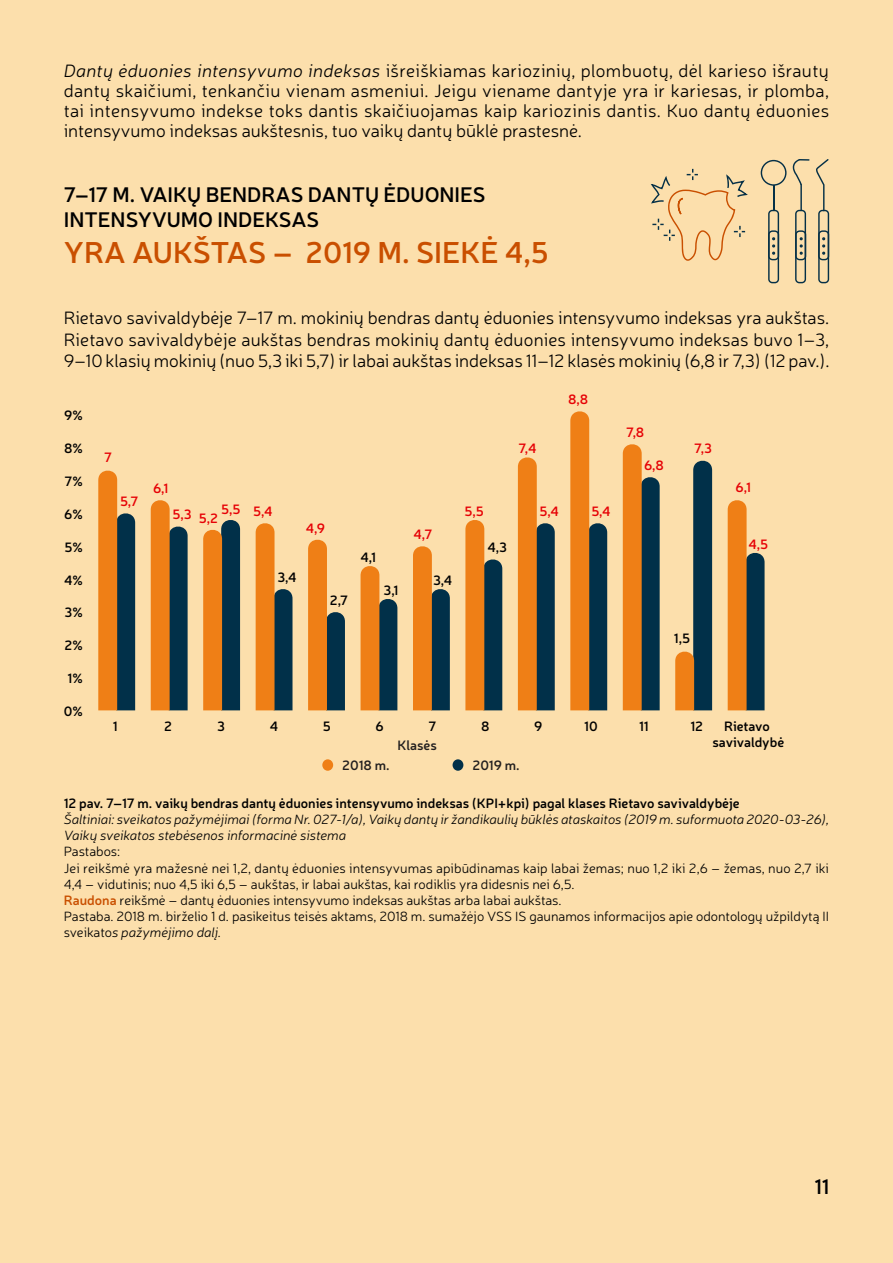
<style>
.page{position:relative;width:893px;height:1263px;background:#fcdfac}
.page>*{position:absolute;margin:0;border:0;box-sizing:border-box;transform-origin:0 0}
.t1{font:600 30px "Neris";color:#c94f00}
.t2{font:600 21px/25.2px "Neris";color:#000}
.t3{font:300 18px/19.8px "Neris";color:#000;text-align:justify}
.t4{font:300 13.5px/16.2px "Neris";color:#000}
.t5{font:600 13.5px/16.2px "Neris";color:#000;text-align:center}
.t6{font:italic 300 13.5px/16.2px "Neris";color:#000}
.t7{font:600 13.5px "Neris";color:#e60005}
.t8{font:600 13.5px "Neris";color:#221f1f}
.s1{font-style:italic}
.s2{font-weight:600;color:#c94f00}
</style>
<div class="page">
<svg style="left:98px;top:470px;width:37px;height:240px;background:#936a39"></svg>
<svg style="left:151px;top:500px;width:37px;height:210px;background:#8b6537"></svg>
<svg style="left:203px;top:520px;width:37px;height:190px;background:#7c5c34"></svg>
<svg style="left:256px;top:523px;width:36px;height:187px"></svg>
<svg style="left:308px;top:539px;width:37px;height:171px"></svg>
<svg style="left:361px;top:566px;width:36px;height:144px;background:#986d3b"></svg>
<svg style="left:413px;top:546px;width:37px;height:164px;background:#9c703d"></svg>
<svg style="left:465px;top:520px;width:37px;height:190px;background:#976c3b"></svg>
<svg style="left:518px;top:457px;width:37px;height:253px;background:#9c703d"></svg>
<svg style="left:570px;top:411px;width:37px;height:299px"></svg>
<svg style="left:623px;top:444px;width:37px;height:266px;background:#8b6437"></svg>
<svg style="left:675px;top:460px;width:37px;height:250px"></svg>
<svg style="left:728px;top:500px;width:37px;height:210px;background:#9b703d"></svg>
<div style="left:453px;top:759px;width:10px;height:12px;background:#013049;border-radius:50%"></div>
<div style="left:322px;top:759px;width:11px;height:12px;background:#ef7f16;border-radius:50%"></div>
<svg style="left:761px;top:160px;width:25px;height:123px"></svg>
<svg style="left:816px;top:159px;width:13px;height:124px"></svg>
<svg style="left:793px;top:159px;width:16px;height:124px"></svg>
<svg style="left:651px;top:169px;width:97px;height:92px"></svg>
<p class="t3" style="left:64px;top:61px;width:767px"><span class="s1">Dantų ėduonies intensyvumo indeksas</span> išreiškiamas kariozinių, plombuotų, dėl karieso išrautų dantų skaičiumi, tenkančiu vienam asmeniui. Jeigu viename dantyje yra ir kariesas, ir plomba, tai intensyvumo indekse toks dantis skaičiuojamas kaip kariozinis dantis. Kuo dantų ėduonies intensyvumo indeksas aukštesnis, tuo vaikų dantų būklė prastesnė.</p>
<p class="t2" style="left:64px;top:181px;width:423px">7–17 M. VAIKŲ BENDRAS DANTŲ ĖDUONIES<br>INTENSYVUMO INDEKSAS</p>
<h1 class="t1" style="left:64px;top:232px;width:486px">YRA AUKŠTAS – 2019 M. SIEKĖ 4,5</h1>
<p class="t3" style="left:64px;top:306px;width:767px;line-height:21.6px">Rietavo savivaldybėje 7–17 m. mokinių bendras dantų ėduonies intensyvumo indeksas yra aukštas.<br>Rietavo savivaldybėje aukštas bendras mokinių dantų ėduonies intensyvumo indeksas buvo 1–3, 9–10 klasių mokinių (nuo 5,3 iki 5,7) ir labai aukštas indeksas 11–12 klasės mokinių (6,8 ir 7,3) (12 pav.).</p>
<p class="t5" style="left:64px;top:406px;width:20px">9%</p>
<p class="t5" style="left:64px;top:439px;width:20px">8%</p>
<p class="t5" style="left:65px;top:472px;width:20px">7%</p>
<p class="t5" style="left:64px;top:505px;width:20px">6%</p>
<p class="t5" style="left:64px;top:538px;width:20px">5%</p>
<p class="t5" style="left:64px;top:571px;width:20px">4%</p>
<p class="t5" style="left:65px;top:604px;width:20px">3%</p>
<p class="t5" style="left:65px;top:637px;width:20px">2%</p>
<p class="t5" style="left:68px;top:670px;width:17px">1%</p>
<p class="t5" style="left:64px;top:703px;width:21px">0%</p>
<p class="t7" style="left:104px;top:448px;width:9px">7</p>
<p class="t7" style="left:120px;top:492px;width:20px">5,7</p>
<p class="t7" style="left:153px;top:479px;width:17px">6,1</p>
<p class="t7" style="left:173px;top:507px;width:47px">5,3 5,2</p>
<p class="t7" style="left:221px;top:501px;width:53px">5,5 5,4</p>
<p class="t7" style="left:306px;top:519px;width:21px">4,9</p>
<p class="t5" style="left:277px;top:568px;width:21px">3,4</p>
<p class="t5" style="left:330px;top:591px;width:20px">2,7</p>
<p class="t5" style="left:361px;top:549px;width:17px">4,1</p>
<p class="t5" style="left:384px;top:582px;width:16px">3,1</p>
<p class="t7" style="left:518px;top:439px;width:20px">7,4</p>
<p class="t7" style="left:568px;top:390px;width:21px">8,8</p>
<p class="t7" style="left:414px;top:525px;width:20px">4,7</p>
<p class="t5" style="left:433px;top:571px;width:21px">3,4</p>
<p class="t7" style="left:465px;top:502px;width:21px">5,5</p>
<p class="t5" style="left:488px;top:538px;width:21px">4,3</p>
<p class="t7" style="left:540px;top:502px;width:21px">5,4</p>
<p class="t7" style="left:591px;top:502px;width:21px">5,4</p>
<p class="t7" style="left:626px;top:423px;width:20px">7,8</p>
<p class="t7" style="left:644px;top:456px;width:21px">6,8</p>
<p class="t7" style="left:694px;top:439px;width:19px">7,3</p>
<p class="t5" style="left:674px;top:629px;width:18px">1,5</p>
<p class="t7" style="left:736px;top:477px;width:17px">6,1</p>
<p class="t7" style="left:748px;top:535px;width:21px">4,5</p>
<p class="t5" style="left:113px;top:718px;width:6px">1</p>
<p class="t5" style="left:164px;top:718px;width:9px">2</p>
<p class="t5" style="left:217px;top:718px;width:9px">3</p>
<p class="t5" style="left:270px;top:718px;width:10px">4</p>
<p class="t5" style="left:323px;top:718px;width:10px">5</p>
<p class="t5" style="left:375px;top:718px;width:10px">6</p>
<p class="t5" style="left:428px;top:718px;width:9px">7</p>
<p class="t5" style="left:481px;top:718px;width:10px">8</p>
<p class="t5" style="left:534px;top:718px;width:10px">9</p>
<p class="t5" style="left:584px;top:718px;width:15px">10</p>
<p class="t5" style="left:639px;top:718px;width:11px">11</p>
<p class="t5" style="left:690px;top:718px;width:14px">12</p>
<p class="t5" style="left:712px;top:718px;width:73px">Rietavo savivaldybė</p>
<p class="t8" style="left:397px;top:736px;width:41px">Klasės</p>
<p class="t8" style="left:342px;top:756px;width:49px">2018 m.</p>
<p class="t8" style="left:472px;top:756px;width:49px">2019 m.</p>
<p class="t5" style="left:64px;top:794px;width:677px">12 pav. 7–17 m. vaikų bendras dantų ėduonies intensyvumo indeksas (KPI+kpi) pagal klases Rietavo savivaldybėje</p>
<p class="t6" style="left:64px;top:811px;width:767px">Šaltiniai: sveikatos pažymėjimai (forma Nr. 027-1/a), Vaikų dantų ir žandikaulių būklės ataskaitos (2019 m. suformuota 2020-03-26),<br>Vaikų sveikatos stebėsenos informacinė sistema</p>
<p class="t4" style="left:64px;top:843px;width:767px">Pastabos:<br>Jei reikšmė yra mažesnė nei 1,2, dantų ėduonies intensyvumas apibūdinamas kaip labai žemas; nuo 1,2 iki 2,6 – žemas, nuo 2,7 iki 4,4 – vidutinis; nuo 4,5 iki 6,5 – aukštas, ir labai aukštas, kai rodiklis yra didesnis nei 6,5.<br><span class="s2">Raudona</span> reikšmė – dantų ėduonies intensyvumo indeksas aukštas arba labai aukštas.<br>Pastaba. 2018 m. birželio 1 d. pasikeitus teisės aktams, 2018 m. sumažėjo VSS IS gaunamos informacijos apie odontologų užpildytą II sveikato<span class="s1">s pažymėjimo dalį.</span></p>
<p class="t2" style="left:814px;top:1173px;width:16px">11</p>
</div>
